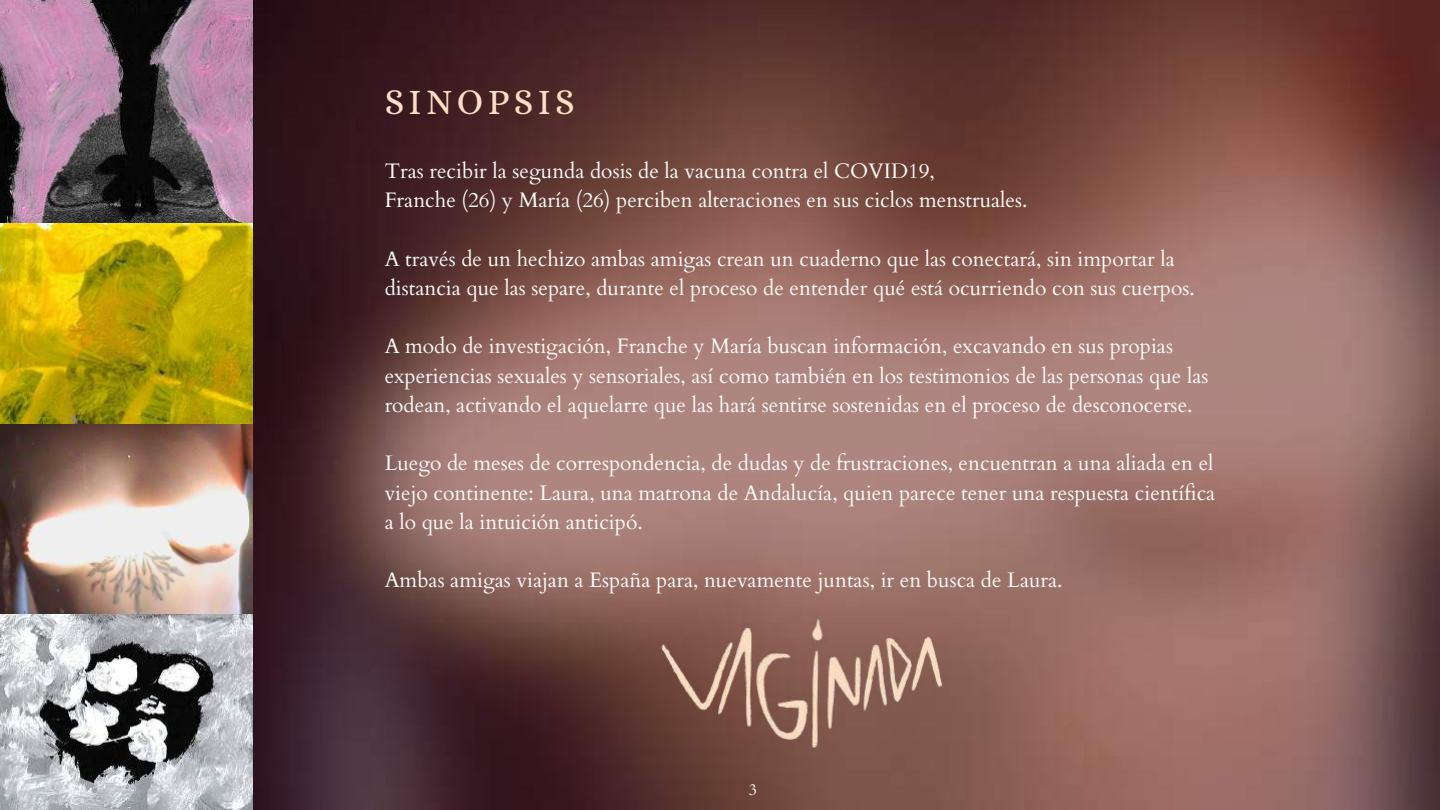
<style>
.page{position:relative;width:1440px;height:810px;background:#fff}
.page>*{position:absolute;margin:0;border:0;box-sizing:border-box;transform-origin:0 0}
.t1{font:36px "Alice";letter-spacing:.12em;color:#fedfc6}
.t2{font:21px/29.2px "Cardo";color:#fdfaf9}
.t3{font:16px "Cardo";color:#fff}
</style>
<div class="page">
<img style="left:0;top:0;width:1440px;height:810px">
<img style="left:651px;top:613px;width:302px;height:147px">
<h1 class="t1" style="left:385px;top:81px;width:192px">SINOPSIS</h1>
<p class="t2" style="left:385px;top:157px;width:644px">Tras recibir la segunda dosis de la vacuna contra el COVID19,<br>Franche (26) y María (26) perciben alteraciones en sus ciclos menstruales.</p>
<p class="t2" style="left:385px;top:244px;width:812px">A través de un hechizo ambas amigas crean un cuaderno que las conectará, sin importar la distancia que las separe, durante el proceso de entender qué está ocurriendo con sus cuerpos.</p>
<p class="t2" style="left:385px;top:332px;width:825px">A modo de investigación, Franche y María buscan información, excavando en sus propias experiencias sexuales y sensoriales, así como también en los testimonios de las personas que las rodean, activando el aquelarre que las hará sentirse sostenidas en el proceso de desconocerse.</p>
<p class="t2" style="left:385px;top:449px;width:832px;text-align:justify">Luego de meses de correspondencia, de dudas y de frustraciones, encuentran a una aliada en el viejo continente: Laura, una matrona de Andalucía, quien parece tener una respuesta científica a lo que la intuición anticipó.</p>
<p class="t2" style="left:385px;top:566px;width:679px">Ambas amigas viajan a España para, nuevamente juntas, ir en busca de Laura.</p>
<p class="t3" style="left:749px;top:780px;width:10px">3</p>
</div>
